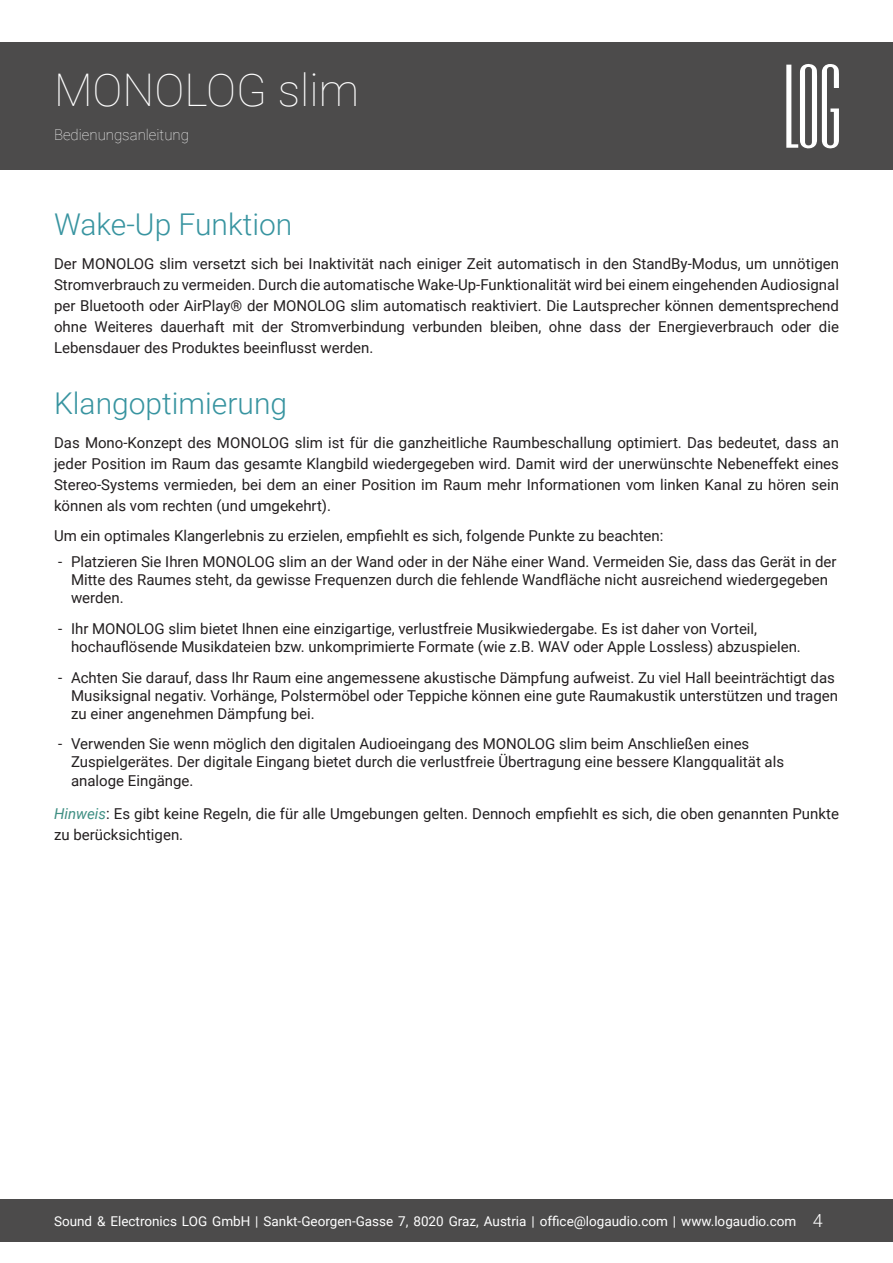
<style>
.page{position:relative;width:893px;height:1263px;background:#fff}
.page>*{position:absolute;margin:0;border:0;box-sizing:border-box;transform-origin:0 0}
.t1{font:100 45px "Roboto";color:#fff}
.UE1{font:300 30px "Roboto";color:#3894a0}
.t2{font:15px/21px "Roboto";color:#231f20}
.t3{font:100 15px "Roboto";color:#fff}
.t4{font:13.5px "Roboto";color:#fff}
.s1{font-style:italic;color:#3f8f83}
.s2{font-weight:300;font-size:18px}
</style>
<div class="page">
<div style="left:0;top:43px;width:893px;height:127px;background:#4c4b4b"></div>
<div style="left:0;top:1199px;width:893px;height:43px;background:#4c4b4b"></div>
<svg style="left:786px;top:64px;width:53px;height:85px"></svg>
<h1 class="t1" style="left:54px;top:59px;width:307px">MONOLOG slim</h1>
<p class="t3" style="left:54px;top:124px;width:136px">Bedienungsanleitung</p>
<p class="UE1" style="left:54px;top:203px;width:240px">Wake-Up Funktion</p>
<p class="t2" style="left:54px;top:252px;width:786px;text-align:justify">Der MONOLOG slim versetzt sich bei Inaktivität nach einiger Zeit automatisch in den StandBy-Modus, um unnötigen Stromverbrauch zu vermeiden. Durch die automatische Wake-Up-Funktionalität wird bei einem eingehenden Audiosignal per Bluetooth oder AirPlay® der MONOLOG slim automatisch reaktiviert. Die Lautsprecher können dementsprechend ohne Weiteres dauerhaft mit der Stromverbindung verbunden bleiben, ohne dass der Energieverbrauch oder die Lebensdauer des Produktes beeinflusst werden.</p>
<p class="UE1" style="left:54px;top:383px;width:235px">Klangoptimierung</p>
<p class="t2" style="left:54px;top:432px;width:786px;text-align:justify">Das Mono-Konzept des MONOLOG slim ist für die ganzheitliche Raumbeschallung optimiert. Das bedeutet, dass an jeder Position im Raum das gesamte Klangbild wiedergegeben wird. Damit wird der unerwünschte Nebeneffekt eines Stereo-Systems vermieden, bei dem an einer Position im Raum mehr Informationen vom linken Kanal zu hören sein können als vom rechten (und umgekehrt).</p>
<p class="t2" style="left:54px;top:524px;width:611px">Um ein optimales Klangerlebnis zu erzielen, empfiehlt es sich, folgende Punkte zu beachten:</p>
<p class="t2" style="left:71px;top:552px;width:767px;line-height:18px;text-indent:-13px">- Platzieren Sie Ihren MONOLOG slim an der Wand oder in der Nähe einer Wand. Vermeiden Sie, dass das Gerät in der<br>Mitte des Raumes steht, da gewisse Frequenzen durch die fehlende Wandfläche nicht ausreichend wiedergegeben werden.</p>
<p class="t2" style="left:71px;top:619px;width:731px;line-height:18px;text-indent:-13px">- Ihr MONOLOG slim bietet Ihnen eine einzigartige, verlustfreie Musikwiedergabe. Es ist daher von Vorteil, hochauflösende Musikdateien bzw. unkomprimierte Formate (wie z.B. WAV oder Apple Lossless) abzuspielen.</p>
<p class="t2" style="left:71px;top:668px;width:769px;line-height:18px;text-indent:-13px">- Achten Sie darauf, dass Ihr Raum eine angemessene akustische Dämpfung aufweist. Zu viel Hall beeinträchtigt das<br>Musiksignal negativ. Vorhänge, Polstermöbel oder Teppiche können eine gute Raumakustik unterstützen und tragen zu einer angenehmen Dämpfung bei.</p>
<p class="t2" style="left:71px;top:735px;width:715px;line-height:18px;text-indent:-13px">- Verwenden Sie wenn möglich den digitalen Audioeingang des MONOLOG slim beim Anschließen eines<br>Zuspielgerätes. Der digitale Eingang bietet durch die verlustfreie Übertragung eine bessere Klangqualität als analoge Eingänge.</p>
<p class="t2" style="left:54px;top:803px;width:786px"><span class="s1">Hinweis</span>: Es gibt keine Regeln, die für alle Umgebungen gelten. Dennoch empfiehlt es sich, die oben genannten Punkte zu berücksichtigen.</p>
<p class="t4" style="left:54px;top:1211px;width:770px">Sound &amp; Electronics LOG GmbH | Sankt-Georgen-Gasse 7, 8020 Graz, Austria | office@logaudio.com | www.logaudio.com <span class="s2">4</span></p>
</div>
